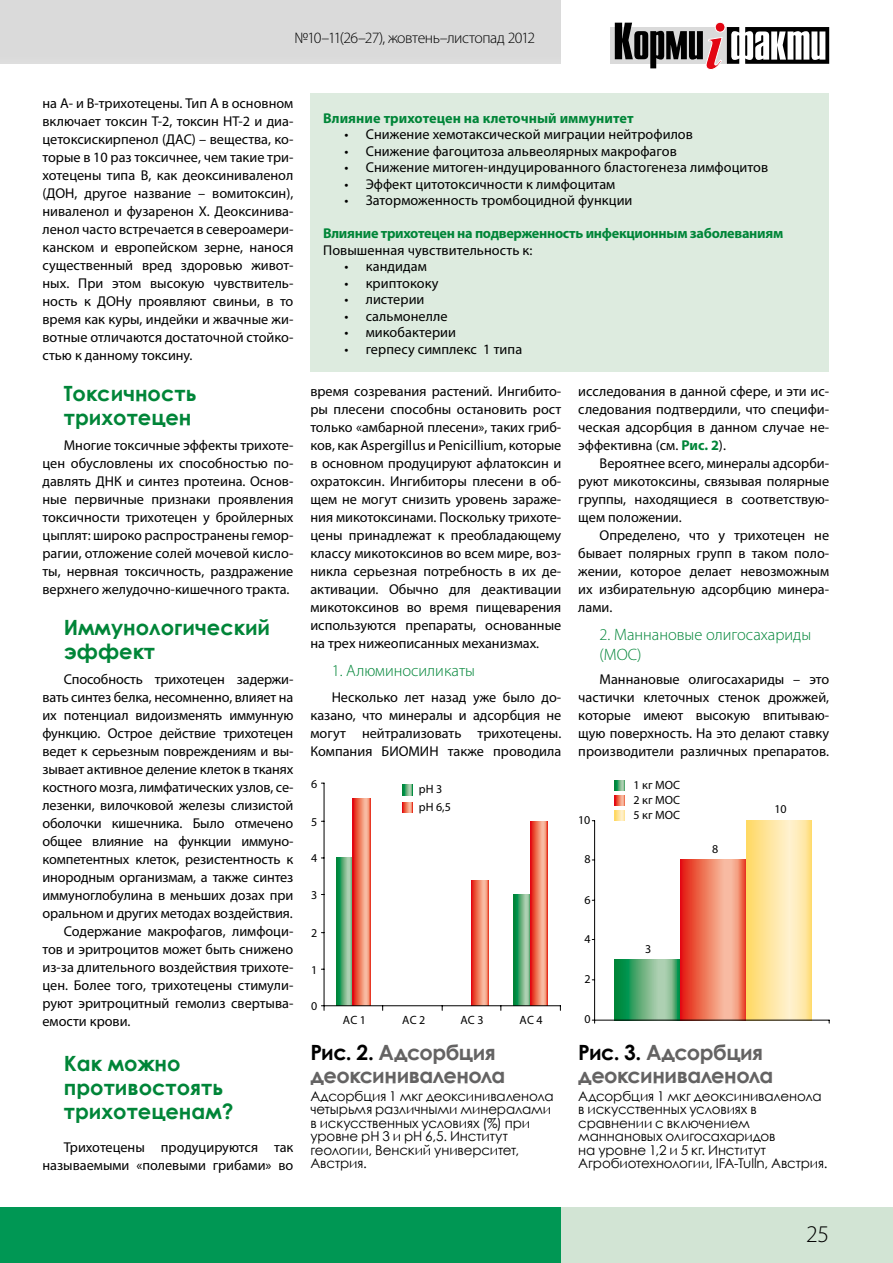
<style>
.page{position:relative;width:893px;height:1263px;background:#fff}
.page>*{position:absolute;margin:0;border:0;box-sizing:border-box;transform-origin:0 0}
.t1{font:300 24px "Myriad Pro";color:#000}
.t2{font:700 21px/24px "Century Gothic";color:#008538}
.t3{font:700 21px/22.5px "Century Gothic";letter-spacing:-.025em;color:#646363}
.t4{font:300 16.5px/19.8px "Myriad Pro";color:#008538}
.t5{font:300 15.75px "Myriad Pro";letter-spacing:-.03em;color:#000}
.t6{font:14.25px/18px "Myriad Pro";color:#000;text-align:justify}
.t7{font:700 14.25px "Myriad Pro";letter-spacing:-.02em;color:#008538}
.t8{font:700 14.25px "Myriad Pro";letter-spacing:.005em;color:#008538}
.t9{font:13.5px/13.5px "Century Gothic";letter-spacing:-.01em;color:#000}
.t10{font:12px/15px "Myriad Pro";color:#000}
.s1{font-weight:700;color:#008538}
.s2{color:#000}
</style>
<div class="page">
<div style="left:0;top:0;width:561px;height:64px;background:#dadada"></div>
<svg style="left:610px;top:27px;width:5px;height:37px"></svg>
<svg style="left:615px;top:22px;width:124px;height:48px"></svg>
<hr style="left:737px;top:35px;width:2px;height:21px;background:#000">
<svg style="left:745px;top:27px;width:84px;height:37px"></svg>
<div style="left:561px;top:1208px;width:332px;height:55px;background:#d2e4d4"></div>
<div style="left:0;top:1208px;width:561px;height:55px;background:#009754"></div>
<div style="left:310px;top:94px;width:519px;height:278px;background:#ddebdf"></div>
<svg style="left:336px;top:858px;width:17px;height:147px;background:#63a373"></svg>
<svg style="left:353px;top:798px;width:17px;height:207px;background:#ef7961"></svg>
<svg style="left:471px;top:881px;width:18px;height:124px;background:#ee755d"></svg>
<svg style="left:514px;top:894px;width:17px;height:111px;background:#64a474"></svg>
<svg style="left:531px;top:821px;width:16px;height:184px;background:#ef7b62"></svg>
<hr style="left:324px;top:783px;width:1px;height:223px;background:#000">
<hr style="left:324px;top:1005px;width:236px;height:1px;background:#000">
<svg style="left:321px;top:1005px;width:4px;height:5px"></svg>
<svg style="left:402px;top:785px;width:10px;height:10px"></svg>
<svg style="left:402px;top:802px;width:10px;height:10px"></svg>
<svg style="left:615px;top:960px;width:65px;height:60px;background:#59ac78"></svg>
<svg style="left:680px;top:860px;width:66px;height:160px;background:#ee7860"></svg>
<svg style="left:746px;top:821px;width:66px;height:199px;background:#fee59f"></svg>
<hr style="left:594px;top:821px;width:1px;height:199px;background:#000">
<hr style="left:595px;top:1020px;width:234px;height:1px;background:#000">
<svg style="left:615px;top:780px;width:10px;height:41px"></svg>
<p class="t5" style="left:294px;top:29px;width:242px">№10–11(26–27), жовтень–листопад 2012</p>
<p class="t6" style="left:43px;top:94px;width:252px">на А- и В-трихотецены. Тип А в основном включает токсин Т-2, токсин НТ-2 и диа&shy;цетоксискирпенол (ДАС) – вещества, ко&shy;торые в 10 раз токсичнее, чем такие три&shy;хотецены типа В, как деоксиниваленол (ДОН, другое название – вомитоксин), ниваленол и фузаренон Х. Деоксинива&shy;ленол часто встречается в североамери&shy;канском и европейском зерне, нанося существенный вред здоровью живот&shy;ных. При этом высокую чувствитель&shy;ность к ДОНу проявляют свиньи, в то время как куры, индейки и жвачные жи&shy;вотные отличаются достаточной стойко&shy;стью к данному токсину.</p>
<h2 class="t2" style="left:64px;top:380px;width:134px">Токсичность трихотецен</h2>
<p class="t6" style="left:43px;top:436px;width:252px;text-indent:21px">Многие токсичные эффекты трихоте&shy;цен обусловлены их способностью по&shy;давлять ДНК и синтез протеина. Основ&shy;ные первичные признаки проявления токсичности трихотецен у бройлерных цыплят: широко распространены гемор&shy;рагии, отложение солей мочевой кисло&shy;ты, нервная токсичность, раздражение верхнего желудочно-кишечного тракта.</p>
<h2 class="t2" style="left:64px;top:614px;width:208px">Иммунологический эффект</h2>
<p class="t6" style="left:64px;top:670px;width:231px">Способность трихотецен задержи-</p>
<p class="t6" style="left:43px;top:688px;width:252px">вать синтез белка, несомненно, влияет на</p>
<p class="t6" style="left:43px;top:706px;width:252px">их потенциал видоизменять иммунную</p>
<p class="t6" style="left:43px;top:724px;width:252px">функцию. Острое действие трихотецен</p>
<p class="t6" style="left:43px;top:742px;width:252px">ведет к серьезным повреждениям и вы-</p>
<p class="t6" style="left:43px;top:760px;width:252px">зывает активное деление клеток в тканях</p>
<p class="t6" style="left:43px;top:778px;width:252px">костного мозга, лимфатических узлов, се-</p>
<p class="t6" style="left:43px;top:796px;width:252px">лезенки, вилочковой железы слизистой</p>
<p class="t6" style="left:43px;top:814px;width:252px">оболочки кишечника. Было отмечено</p>
<p class="t6" style="left:43px;top:832px;width:252px">общее влияние на функции иммуно-</p>
<p class="t6" style="left:43px;top:850px;width:252px">компетентных клеток, резистентность к</p>
<p class="t6" style="left:43px;top:868px;width:252px">инородным организмам, а также синтез</p>
<p class="t6" style="left:43px;top:886px;width:252px">иммуноглобулина в меньших дозах при</p>
<p class="t6" style="left:43px;top:904px;width:252px">оральном и других методах воздействия.</p>
<p class="t6" style="left:64px;top:922px;width:231px">Содержание макрофагов, лимфоци-</p>
<p class="t6" style="left:43px;top:940px;width:252px">тов и эритроцитов может быть снижено</p>
<p class="t6" style="left:43px;top:958px;width:252px">из-за длительного воздействия трихоте-</p>
<p class="t6" style="left:43px;top:976px;width:252px">цен. Более того, трихотецены стимули-</p>
<p class="t6" style="left:43px;top:994px;width:252px">руют эритроцитный гемолиз свертыва-</p>
<p class="t6" style="left:43px;top:1012px;width:90px">емости крови.</p>
<h2 class="t2" style="left:64px;top:1051px;width:171px">Как можно противостоять трихотеценам?</h2>
<p class="t6" style="left:43px;top:1138px;width:252px;text-align:right">Трихотецены продуцируются так называемыми «полевыми грибами» во</p>
<p class="t8" style="left:323px;top:109px;width:312px">Влияние трихотецен на клеточный иммунитет</p>
<p class="t6" style="left:344px;top:125px;width:350px">• Снижение хемотаксической миграции нейтрофилов</p>
<p class="t6" style="left:344px;top:142px;width:334px">• Снижение фагоцитоза альвеолярных макрофагов</p>
<p class="t6" style="left:344px;top:158px;width:425px">• Снижение митоген-индуцированного бластогенеза лимфоцитов</p>
<p class="t6" style="left:344px;top:175px;width:272px">• Эффект цитотоксичности к лимфоцитам</p>
<p class="t6" style="left:344px;top:191px;width:290px">• Заторможенность тромбоцидной функции</p>
<p class="t7" style="left:323px;top:224px;width:462px">Влияние трихотецен на подверженность инфекционным заболеваниям</p>
<p class="t6" style="left:323px;top:241px;width:211px">Повышенная чувствительность к:</p>
<p class="t6" style="left:344px;top:257px;width:84px">• кандидам</p>
<p class="t6" style="left:344px;top:274px;width:95px">• криптококу</p>
<p class="t6" style="left:344px;top:290px;width:82px">• листерии</p>
<p class="t6" style="left:344px;top:307px;width:105px">• сальмонелле</p>
<p class="t6" style="left:344px;top:323px;width:113px">• микобактерии</p>
<p class="t6" style="left:344px;top:340px;width:179px">• герпесу симплекс 1 типа</p>
<p class="t6" style="left:310px;top:382px;width:252px">время созревания растений. Ингибито&shy;ры плесени способны остановить рост только «амбарной плесени», таких гриб&shy;ков, как Aspergillus и Penicillium, которые в основном продуцируют афлатоксин и охратоксин. Ингибиторы плесени в об&shy;щем не могут снизить уровень зараже&shy;ния микотоксинами. Поскольку трихоте&shy;цены принадлежат к преобладающему классу микотоксинов во всем мире, воз&shy;никла серьезная потребность в их де&shy;активации. Обычно для деактивации микотоксинов во время пищеварения используются препараты, основанные на трех нижеописанных механизмах.</p>
<p class="t4" style="left:332px;top:661px;width:145px">1. Алюминосиликаты</p>
<p class="t6" style="left:310px;top:688px;width:252px;text-indent:21px">Несколько лет назад уже было до&shy;казано, что минералы и адсорбция не могут нейтрализовать трихотецены.<br>Компания БИОМИН также проводила</p>
<p class="t6" style="left:578px;top:382px;width:252px">исследования в данной сфере, и эти ис&shy;следования подтвердили, что специфи&shy;ческая адсорбция в данном случае не&shy;эффективна (см. <span class="s1">Рис. 2</span>).</p>
<p class="t6" style="left:578px;top:454px;width:252px;text-indent:21px">Вероятнее всего, минералы адсорби&shy;руют микотоксины, связывая полярные группы, находящиеся в соответствую&shy;щем положении.</p>
<p class="t6" style="left:578px;top:526px;width:252px;text-indent:21px">Определено, что у трихотецен не бывает полярных групп в таком поло&shy;жении, которое делает невозможным их избирательную адсорбцию минера&shy;лами.</p>
<p class="t4" style="left:600px;top:625px;width:213px">2. Маннановые олигосахариды (МОС)</p>
<p class="t6" style="left:578px;top:670px;width:252px;text-indent:21px">Маннановые олигосахариды – это частички клеточных стенок дрожжей, которые имеют высокую впитываю&shy;щую поверхность. На это делают ставку производители различных препаратов.</p>
<p class="t10" style="left:311px;top:776px;width:8px">6</p>
<p class="t10" style="left:311px;top:814px;width:8px">5</p>
<p class="t10" style="left:419px;top:781px;width:33px;line-height:17.1px">pH 3 pH 6,5</p>
<p class="t10" style="left:578px;top:812px;width:14px">10</p>
<p class="t10" style="left:634px;top:777px;width:48px;text-align:justify">1 кг МОС 2 кг МОС 5 кг МОС</p>
<p class="t10" style="left:774px;top:801px;width:14px">10</p>
<p class="t10" style="left:311px;top:851px;width:8px">4</p>
<p class="t10" style="left:584px;top:851px;width:8px">8</p>
<p class="t10" style="left:712px;top:841px;width:8px">8</p>
<p class="t10" style="left:311px;top:887px;width:8px">3</p>
<p class="t10" style="left:584px;top:892px;width:8px">6</p>
<p class="t10" style="left:311px;top:925px;width:8px">2</p>
<p class="t10" style="left:584px;top:931px;width:8px">4</p>
<p class="t10" style="left:645px;top:941px;width:8px">3</p>
<p class="t10" style="left:311px;top:962px;width:8px">1</p>
<p class="t10" style="left:584px;top:971px;width:8px">2</p>
<p class="t10" style="left:311px;top:999px;width:8px">0</p>
<p class="t10" style="left:343px;top:1013px;width:25px">AC1</p>
<p class="t10" style="left:402px;top:1013px;width:25px">AC 2</p>
<p class="t10" style="left:460px;top:1013px;width:25px">AC 3</p>
<p class="t10" style="left:520px;top:1013px;width:25px">AC 4</p>
<p class="t10" style="left:584px;top:1012px;width:8px">0</p>
<h2 class="t3" style="left:310px;top:1041px;width:196px"><span class="s2">Рис. 2.</span> Адсорбция деоксиниваленола</h2>
<p class="t9" style="left:310px;top:1089px;width:245px">Адсорбция 1 мкг деоксиниваленола четырьмя различными минералами в искусственных условиях (%) при уровне рН 3 и рН 6,5. Институт геологии, Венский университет,<br>Австрия.</p>
<h2 class="t3" style="left:578px;top:1041px;width:196px"><span class="s2">Рис. 3.</span> Адсорбция деоксиниваленола</h2>
<p class="t9" style="left:578px;top:1089px;width:251px">Адсорбция 1 мкг деоксиниваленола в искусственных условиях в сравнении с включением маннановых олигосахаридов<br>на уровне 1,2 и 5 кг. Институт<br>Агробиотехнологии, IFA-Tulln, Австрия.</p>
<h1 class="t1" style="left:806px;top:1221px;width:25px">25</h1>
</div>
